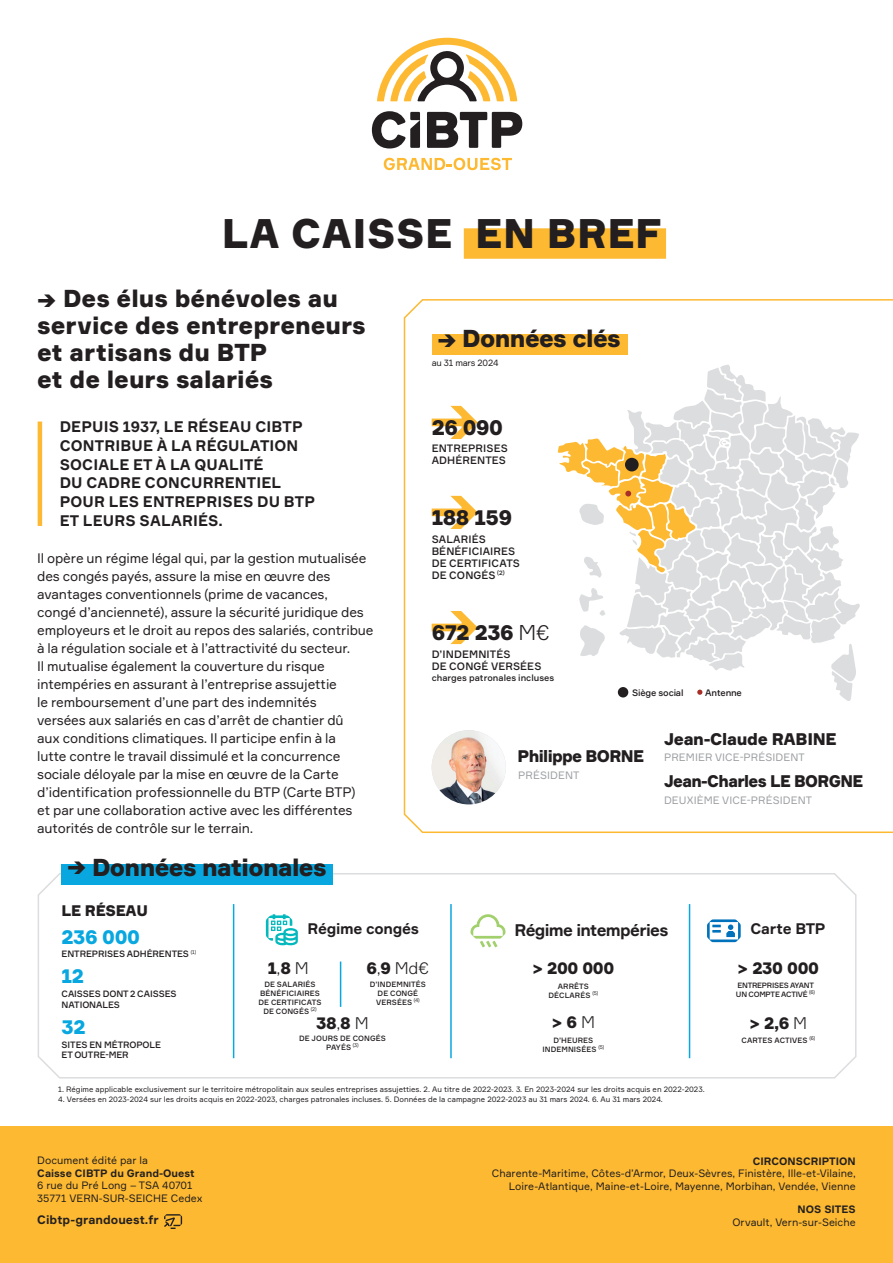
<style>
.page{position:relative;width:893px;height:1263px;background:#fff}
.page>*{position:absolute;margin:0;border:0;box-sizing:border-box;transform-origin:0 0}
.t1{font:900 40.5px "Formular";letter-spacing:.01em;color:#231f20}
.t2{font:900 24px/27px "Formular";color:#231f20}
.t3{font:900 24px "Formular";letter-spacing:-.025em;color:#231f20}
.t4{font:900 21px "Formular";letter-spacing:-.02em;color:#231f20}
.t5{font:900 19.5px "Formular";letter-spacing:-.02em;color:#08a7e0}
.t6{font:900 16.5px "Formular";letter-spacing:-.04em;color:#231f20}
.t7{font:900 16.5px "Formular";letter-spacing:-.02em;color:#231f20}
.t8{font:700 16.5px "Formular";letter-spacing:-.04em;color:#231f20}
.t9{font:300 16.5px "Formular";color:#231f20}
.t10{font:700 15px/18.8px "Formular";letter-spacing:.01em;color:#231f20}
.t11{font:700 15px "Formular";letter-spacing:-.02em;color:#231f20}
.t12{font:900 15px "Formular";letter-spacing:-.02em;color:#231f20}
.t13{font:13.5px/18px "Formular";letter-spacing:-.01em;color:#231f20}
.t14{font:700 12px "Formular";color:#231f20}
.t15{font:10.5px/12.6px "Formular";color:#231f20}
.t16{font:500 10.5px/12px "Formular";letter-spacing:.01em;color:#231f20}
.t17{font:10.5px "Formular";letter-spacing:.01em;color:#9d9fa2}
.t18{font:700 10.5px "Formular";color:#231f20}
.t19{font:500 9.15px "Formular";letter-spacing:-.02em;color:#231f20}
.t20{font:500 9px/10.8px "Formular";letter-spacing:-.01em;color:#231f20}
.t21{font:9px "Formular";letter-spacing:-.025em;color:#231f20}
.t22{font:7.65px "Formular";color:#231f20}
.t23{font:500 7.5px/9px "Formular";letter-spacing:.01em;color:#231f20;text-align:center}
.t24{font:500 7.5px/9px "Formular";letter-spacing:-.03em;color:#231f20}
.t25{font:5.25px "Formular";color:#231f20}
.s1{font-weight:300}
.s2{font-weight:900}
</style>
<div class="page">
<svg style="left:403px;top:299px;width:490px;height:534px"></svg>
<svg style="left:432px;top:406px;width:46px;height:33px"></svg>
<svg style="left:432px;top:496px;width:46px;height:33px"></svg>
<div style="left:432px;top:334px;width:195px;height:20px;background:#fdb931"></div>
<svg style="left:558px;top:365px;width:302px;height:336px"></svg>
<img style="left:432px;top:730px;width:74px;height:74px;border-radius:37px">
<svg style="left:432px;top:611px;width:46px;height:33px"></svg>
<div style="left:0;top:1127px;width:893px;height:136px;background:#fdb931"></div>
<svg style="left:164px;top:1214px;width:18px;height:15px"></svg>
<div style="left:464px;top:228px;width:202px;height:31px;background:#fdb931"></div>
<hr style="left:38px;top:421px;width:4px;height:105px;background:#fdb931">
<svg style="left:377px;top:38px;width:140px;height:63px"></svg>
<svg style="left:427px;top:112px;width:95px;height:36px"></svg>
<svg style="left:372px;top:111px;width:48px;height:37px"></svg>
<svg style="left:384px;top:158px;width:128px;height:12px"></svg>
<svg style="left:37px;top:873px;width:820px;height:206px"></svg>
<div style="left:61px;top:864px;width:272px;height:20px;background:#08a7e0"></div>
<hr style="left:233px;top:904px;width:1px;height:154px;background:#08a7e0">
<svg style="left:707px;top:919px;width:34px;height:23px"></svg>
<svg style="left:266px;top:914px;width:32px;height:31px"></svg>
<hr style="left:450px;top:904px;width:2px;height:154px;background:#08a7e0">
<hr style="left:689px;top:904px;width:1px;height:154px;background:#08a7e0">
<hr style="left:340px;top:961px;width:1px;height:46px;background:#08a7e0">
<svg style="left:470px;top:914px;width:35px;height:33px"></svg>
<h1 class="t1" style="left:222px;top:208px;width:441px">LA CAISSE EN BREF</h1>
<h2 class="t2" style="left:37px;top:285px;width:330px">→ Des élus bénévoles au service des entrepreneurs et artisans du BTP<br>et de leurs salariés</h2>
<p class="t10" style="left:60px;top:417px;width:257px">DEPUIS 1937, LE RÉSEAU CIBTP<br>CONTRIBUE À LA RÉGULATION<br>SOCIALE ET À LA QUALITÉ<br>DU CADRE CONCURRENTIEL<br>POUR LES ENTREPRISES DU BTP<br>ET LEURS SALARIÉS.</p>
<p class="t13" style="left:37px;top:549px;width:338px">Il opère un régime légal qui, par la gestion mutualisée des congés payés, assure la mise en œuvre des avantages conventionnels (prime de vacances,<br>congé d’ancienneté), assure la sécurité juridique des employeurs et le droit au repos des salariés, contribue à la régulation sociale et à l’attractivité du secteur.<br>Il mutualise également la couverture du risque intempéries en assurant à l’entreprise assujettie<br>le remboursement d’une part des indemnités<br>versées aux salariés en cas d’arrêt de chantier dû<br>aux conditions climatiques. Il participe enfin à la<br>lutte contre le travail dissimulé et la concurrence sociale déloyale par la mise en œuvre de la Carte d’identification professionnelle du BTP (Carte BTP)<br>et par une collaboration active avec les différentes autorités de contrôle sur le terrain.</p>
<h2 class="t3" style="left:67px;top:852px;width:261px">→ Données nationales</h2>
<h2 class="t3" style="left:437px;top:323px;width:185px">→ Données clés</h2>
<p class="t21" style="left:432px;top:358px;width:68px">au 31 mars 2024</p>
<h3 class="t4" style="left:432px;top:414px;width:73px">26 090</h3>
<p class="t16" style="left:432px;top:442px;width:78px">ENTREPRISES<br>ADHÉRENTES</p>
<h3 class="t4" style="left:432px;top:504px;width:82px">188 159</h3>
<p class="t16" style="left:432px;top:533px;width:90px">SALARIÉS<br>BÉNÉFICIAIRES<br>DE CERTIFICATS<br>DE CONGÉS <sup>(2)</sup></p>
<h3 class="t4" style="left:432px;top:619px;width:120px">672 236 <span class="s1">M€</span></h3>
<p class="t16" style="left:432px;top:648px;width:111px">D’INDEMNITÉS<br>DE CONGÉ VERSÉES</p>
<p class="t20" style="left:432px;top:672px;width:124px">charges patronales incluses</p>
<p class="t19" style="left:632px;top:687px;width:53px">Siège social</p>
<p class="t19" style="left:705px;top:687px;width:38px">Antenne</p>
<p class="t6" style="left:517px;top:745px;width:128px">Philippe BORNE</p>
<p class="t17" style="left:518px;top:768px;width:63px">PRÉSIDENT</p>
<p class="t7" style="left:664px;top:728px;width:174px">Jean-Claude RABINE</p>
<p class="t6" style="left:664px;top:771px;width:201px">Jean-Charles LE BORGNE</p>
<p class="t17" style="left:664px;top:751px;width:142px">PREMIER VICE-PRÉSIDENT</p>
<p class="t17" style="left:664px;top:793px;width:150px">DEUXIÈME VICE-PRÉSIDENT</p>
<p class="t12" style="left:61px;top:901px;width:88px">LE RÉSEAU</p>
<p class="t20" style="left:62px;top:948px;width:136px">ENTREPRISES ADHÉRENTES <sup>(1)</sup></p>
<p class="t20" style="left:62px;top:988px;width:117px">CAISSES DONT 2 CAISSES<br>NATIONALES</p>
<h3 class="t5" style="left:62px;top:1015px;width:25px">32</h3>
<p class="t20" style="left:62px;top:1039px;width:101px">SITES EN MÉTROPOLE<br>ET OUTRE-MER</p>
<h3 class="t5" style="left:62px;top:924px;width:80px">236 000</h3>
<h3 class="t5" style="left:62px;top:964px;width:24px">12</h3>
<p class="t11" style="left:308px;top:920px;width:113px">Régime congés</p>
<p class="t11" style="left:750px;top:920px;width:77px">Carte BTP</p>
<p class="t6" style="left:532px;top:958px;width:84px">&gt; 200 000</p>
<p class="t8" style="left:514px;top:919px;width:155px">Régime intempéries</p>
<p class="t6" style="left:268px;top:957px;width:43px">1<span class="s1">,</span>8 <span class="s1">M</span></p>
<p class="t9" style="left:366px;top:958px;width:64px"><span class="s2">6</span>,<span class="s2">9</span> Md€</p>
<p class="t6" style="left:738px;top:957px;width:83px">&gt; 230 000</p>
<p class="t24" style="left:736px;top:980px;width:81px">ENTREPRISES AYANT<br>UN COMPTE ACTIVÉ <sup>(6)</sup></p>
<p class="t23" style="left:259px;top:979px;width:65px">DE SALARIÉS<br>BÉNÉFICIAIRES<br>DE CERTIFICATS<br>DE CONGÉS <sup>(2)</sup></p>
<p class="t23" style="left:370px;top:979px;width:58px">D’INDEMNITÉS<br>DE CONGÉ<br>VERSÉES <sup>(4)</sup></p>
<p class="t23" style="left:549px;top:981px;width:51px">ARRÊTS<br>DÉCLARÉS <sup>(5)</sup></p>
<p class="t23" style="left:542px;top:1035px;width:63px">D’HEURES<br>INDEMNISÉES <sup>(5)</sup></p>
<p class="t6" style="left:552px;top:1012px;width:45px">&gt; 6 <span class="s1">M</span></p>
<p class="t6" style="left:316px;top:1013px;width:54px">38<span class="s1">,</span>8 <span class="s1">M</span></p>
<p class="t6" style="left:749px;top:1013px;width:59px">&gt; 2,6 <span class="s1">M</span></p>
<p class="t23" style="left:299px;top:1033px;width:88px">DE JOURS DE CONGÉS</p>
<p class="t25" style="left:809px;top:1035px;width:7px">(6)</p>
<p class="t23" style="left:326px;top:1042px;width:34px">PAYÉS <sup>(3)</sup></p>
<p class="t23" style="left:741px;top:1035px;width:68px">CARTES ACTIVES</p>
<p class="t22" style="left:58px;top:1085px;width:648px">1. Régime applicable exclusivement sur le territoire métropolitain aux seules entreprises assujetties. 2. Au titre de 2022-2023. 3. En 2023-2024 sur les droits acquis en 2022-2023.</p>
<p class="t22" style="left:58px;top:1094px;width:606px">4. Versées en 2023-2024 sur les droits acquis en 2022-2023, charges patronales incluses. 5. Données de la campagne 2022-2023 au 31 mars 2024. 6. Au 31 mars 2024.</p>
<p class="t15" style="left:37px;top:1154px;width:112px">Document édité par la</p>
<p class="t18" style="left:37px;top:1166px;width:159px">Caisse CIBTP du Grand-Ouest</p>
<p class="t15" style="left:37px;top:1179px;width:167px">6 rue du Pré Long – TSA 40701<br>35771 VERN-SUR-SEICHE Cedex</p>
<p class="t14" style="left:37px;top:1212px;width:123px">Cibtp-grandouest.fr</p>
<p class="t18" style="left:753px;top:1154px;width:105px">CIRCONSCRIPTION</p>
<p class="t15" style="left:492px;top:1167px;width:365px;text-align:right">Charente-Maritime, Côtes-d’Armor, Deux-Sèvres, Finistère, Ille-et-Vilaine,<br>Loire-Atlantique, Maine-et-Loire, Mayenne, Morbihan, Vendée, Vienne</p>
<p class="t18" style="left:798px;top:1203px;width:60px">NOS SITES</p>
<p class="t15" style="left:732px;top:1215px;width:125px">Orvault, Vern-sur-Seiche</p>
</div>
